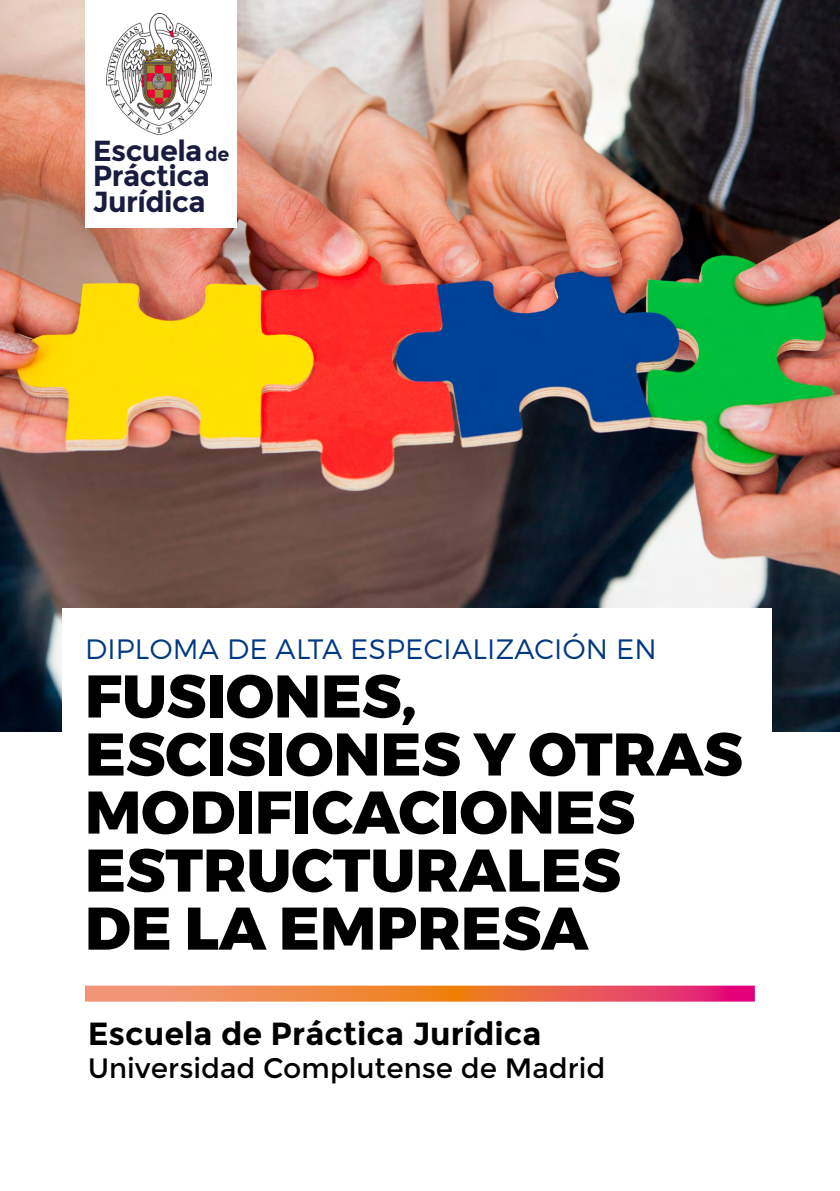
<style>
.page{position:relative;width:840px;height:1191px;background:#fff}
.page>*{position:absolute;margin:0;border:0;box-sizing:border-box;transform-origin:0 0}
.t1{font:800 60px/58px "Montserrat";color:#000}
.t2{font:700 32px "Montserrat";color:#000}
.t3{font:700 29px/25.8px "Montserrat";letter-spacing:-.02em;color:#191c3f}
.t4{font:28px "Montserrat";color:#000}
.t5{font:300 28px "Montserrat";letter-spacing:.01em;color:#003882}
.s1{font-size:19.4px}
</style>
<div class="page">
<img style="left:0;top:0;width:839px;height:731px">
<div style="left:62px;top:608px;width:709px;height:512px;background:#fff"></div>
<div style="left:85px;top:0;width:151px;height:227px;background:#fff"></div>
<img style="left:106px;top:13px;width:106px;height:121px">
<svg style="left:85px;top:985px;width:669px;height:16px;background:#ed7558"></svg>
<p class="t3" style="left:93px;top:137px;width:138px">Escuela <span class="s1">de<br></span>Práctica<br>Jurídica</p>
<p class="t5" style="left:85px;top:632px;width:573px">DIPLOMA DE ALTA ESPECIALIZACIÓN EN</p>
<p class="t1" style="left:85px;top:667px;width:658px">FUSIONES,<br>ESCISIONES Y OTRAS<br>MODIFICACIONES<br>ESTRUCTURALES<br>DE LA EMPRESA</p>
<p class="t2" style="left:88px;top:1014px;width:455px">Escuela de Práctica Jurídica</p>
<p class="t4" style="left:88px;top:1051px;width:518px">Universidad Complutense de Madrid</p>
</div>
